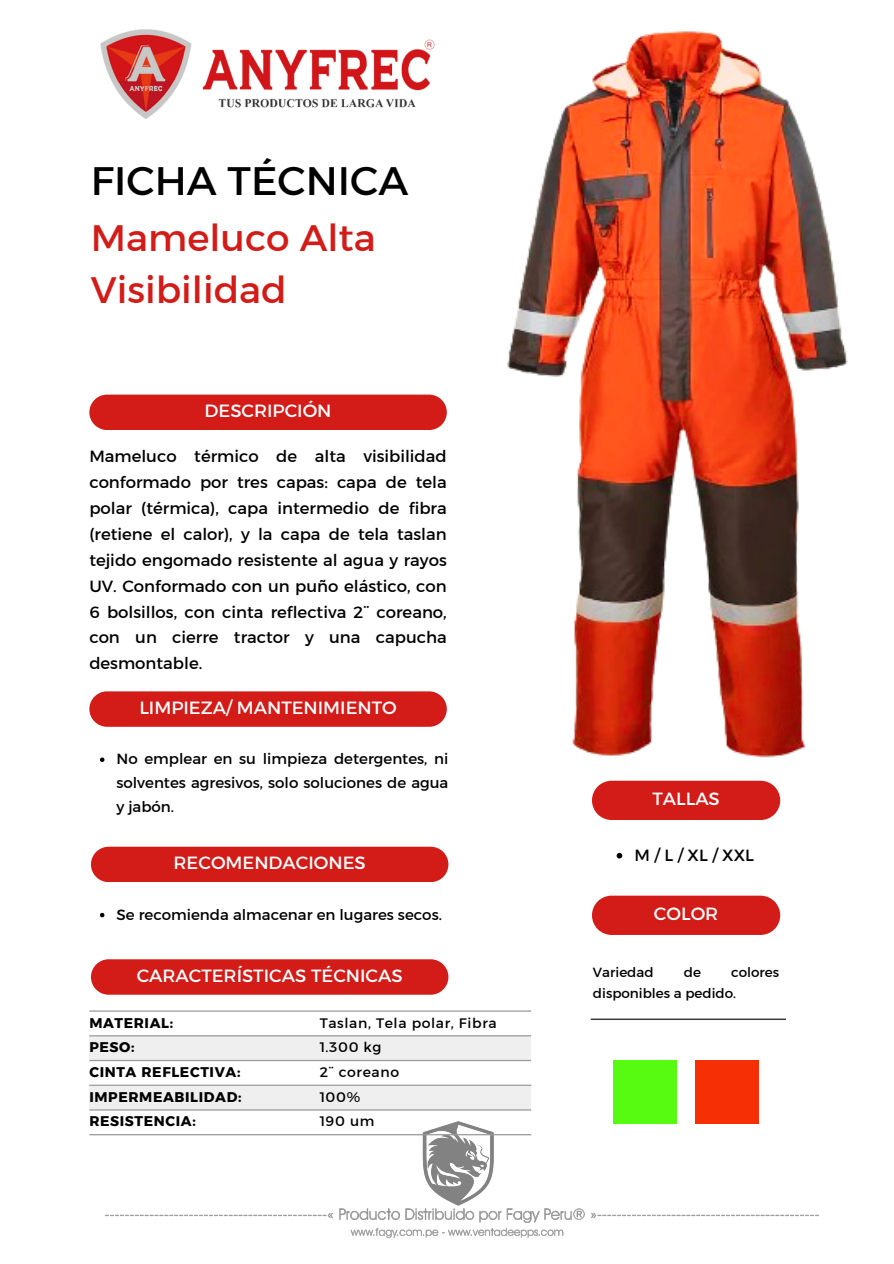
<style>
.page{position:relative;width:894px;height:1264px;background:#fff}
.page>*{position:absolute;margin:0;border:0;box-sizing:border-box;transform-origin:0 0}
.t1{font:40.5px "Kief Montaser Regular";color:#000}
.t2{font:37.5px/51.8px "Kief Montaser Regular";color:#d31b18}
.t3{font:18px "Kief Montaser Regular";color:#fff}
.t4{font:16.5px/25.8px "Kief Montaser Regular";color:#000;text-align:justify}
.t5{font:15px/23.7px "Kief Montaser Regular";color:#000;text-align:justify}
.t6{font:13.95px "Kief Montaser Bold";letter-spacing:.045em;color:#000}
.t7{font:13.95px "Kief Montaser Regular";letter-spacing:.045em;color:#000}
.t8{font:13.5px/21.3px "Kief Montaser Regular";color:#000}
</style>
<div class="page">
<img style="left:104px;top:1112px;width:715px;height:127px">
<hr style="left:590px;top:1018px;width:195px;height:1px;background:#000">
<img style="left:100px;top:29px;width:335px;height:90px">
<hr style="left:89px;top:1010px;width:442px;height:1px;background:#9a9a9b">
<div style="left:89px;top:1035px;width:442px;height:25px;background:#efefef"></div>
<div style="left:89px;top:1085px;width:442px;height:25px;background:#efefef"></div>
<hr style="left:89px;top:1035px;width:442px;height:1px;background:#9a9a9b">
<hr style="left:89px;top:1059px;width:442px;height:2px;background:#9a9a9b">
<hr style="left:89px;top:1084px;width:442px;height:1px;background:#9a9a9b">
<hr style="left:89px;top:1109px;width:442px;height:1px;background:#9a9a9b">
<hr style="left:89px;top:1134px;width:442px;height:1px;background:#9a9a9b">
<div style="left:91px;top:959px;width:357px;height:35px;background:#d31b18;border-radius:18px"></div>
<div style="left:89px;top:394px;width:357px;height:36px;background:#d31b18;border-radius:18px"></div>
<div style="left:592px;top:783px;width:188px;height:37px;background:#d31b18"></div>
<div style="left:89px;top:691px;width:357px;height:35px;background:#d31b18;border-radius:18px"></div>
<div style="left:91px;top:846px;width:357px;height:36px;background:#d31b18;border-radius:18px"></div>
<svg style="left:592px;top:895px;width:188px;height:39px;background:#d52825"></svg>
<div style="left:613px;top:1060px;width:63px;height:63px;background:#57fa11"></div>
<div style="left:695px;top:1060px;width:63px;height:63px;background:#f62f04"></div>
<img style="left:507px;top:31px;width:341px;height:752px">
<svg style="left:616px;top:852px;width:6px;height:6px"></svg>
<svg style="left:100px;top:757px;width:4px;height:5px"></svg>
<svg style="left:100px;top:912px;width:4px;height:5px"></svg>
<p class="t1" style="left:91px;top:155px;width:319px">FICHA TÉCNICA</p>
<h5 class="t2" style="left:91px;top:211px;width:286px">Mameluco Alta<br>Visibilidad</h5>
<h3 class="t3" style="left:204px;top:399px;width:128px">DESCRIPCIÓN</h3>
<p class="t4" style="left:89px;top:443px;width:359px">Mameluco térmico de alta visibilidad conformado por tres capas: capa de tela polar (térmica), capa intermedio de fibra (retiene el calor), y la capa de tela taslan tejido engomado resistente al agua y rayos UV. Conformado con un puño elástico, con 6 bolsillos, con cinta reflectiva 2¨ coreano, con un cierre tractor y una capucha desmontable.</p>
<p class="t3" style="left:139px;top:696px;width:259px">LIMPIEZA/ MANTENIMIENTO</p>
<p class="t5" style="left:116px;top:747px;width:333px">No emplear en su limpieza detergentes, ni solventes agresivos, solo soluciones de agua y jabón.</p>
<h5 class="t3" style="left:173px;top:851px;width:193px">RECOMENDACIONES</h5>
<p class="t5" style="left:116px;top:902px;width:327px">Se recomienda almacenar en lugares secos.</p>
<p class="t3" style="left:137px;top:964px;width:267px">CARACTERÍSTICAS TÉCNICAS</p>
<p class="t6" style="left:89px;top:1014px;width:85px">MATERIAL:</p>
<p class="t7" style="left:319px;top:1014px;width:178px">Taslan, Tela polar, Fibra</p>
<p class="t6" style="left:89px;top:1038px;width:47px">PESO:</p>
<p class="t7" style="left:319px;top:1038px;width:63px">1.300 kg</p>
<p class="t6" style="left:89px;top:1063px;width:152px">CINTA REFLECTIVA:</p>
<p class="t7" style="left:319px;top:1063px;width:81px">2¨ coreano</p>
<p class="t6" style="left:89px;top:1088px;width:153px">IMPERMEABILIDAD:</p>
<p class="t7" style="left:319px;top:1088px;width:42px">100%</p>
<p class="t6" style="left:89px;top:1112px;width:108px">RESISTENCIA:</p>
<p class="t7" style="left:319px;top:1112px;width:56px">190 um</p>
<h3 class="t3" style="left:652px;top:787px;width:69px">TALLAS</h3>
<h5 class="t4" style="left:634px;top:842px;width:121px">M / L / XL / XXL</h5>
<p class="t3" style="left:653px;top:902px;width:66px">COLOR</p>
<p class="t8" style="left:592px;top:961px;width:62px">Variedad</p>
<p class="t8" style="left:683px;top:961px;width:19px">de</p>
<p class="t8" style="left:592px;top:961px;width:188px;text-indent:138px">colores disponibles a pedido.</p>
</div>
